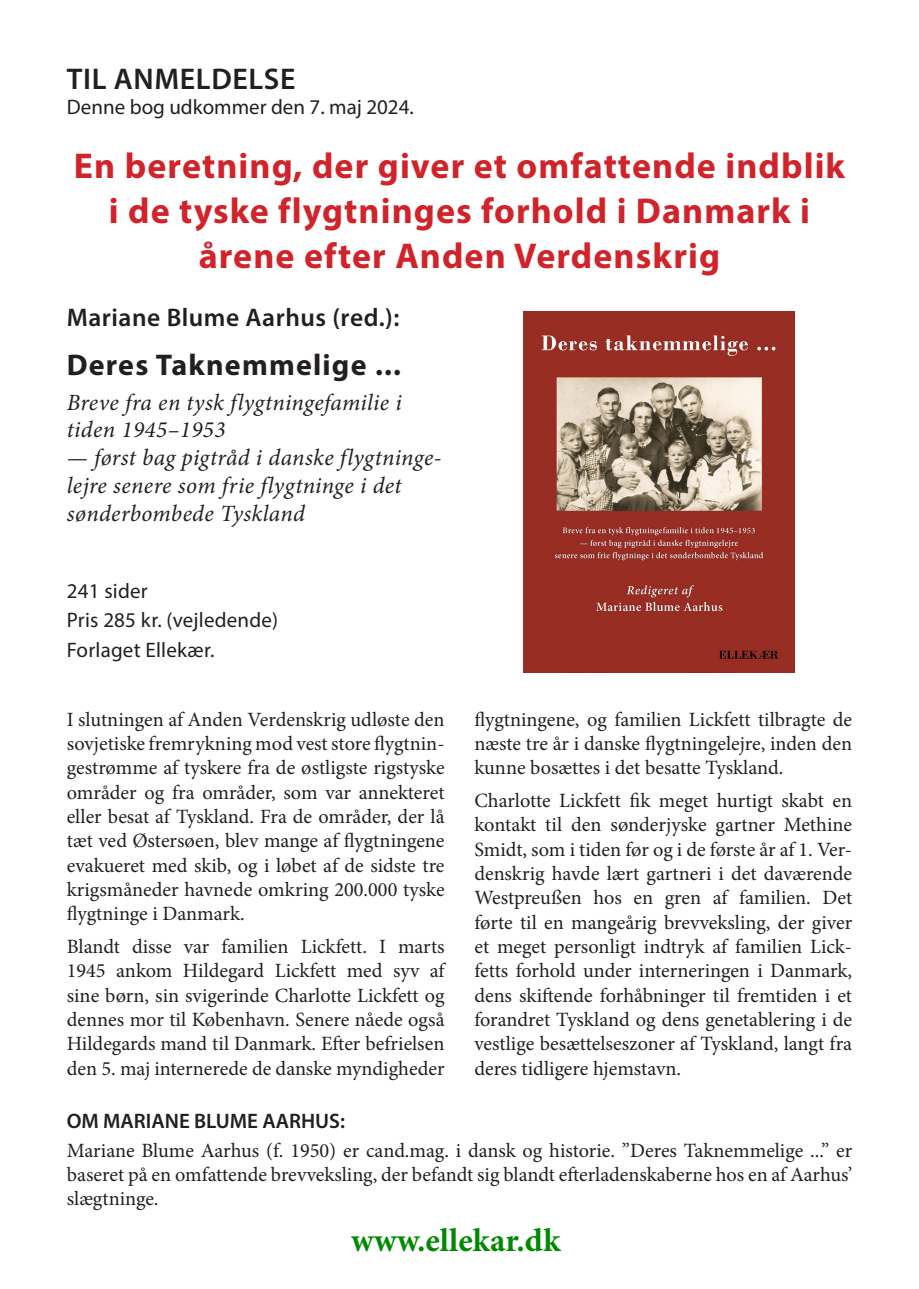
<style>
.page{position:relative;width:919px;height:1289px;background:#fff}
.page>*{position:absolute;margin:0;border:0;box-sizing:border-box;transform-origin:0 0}
.Overskrift_1{font:700 36px/45px "Myriad Pro";letter-spacing:.03em;color:#d1232a;text-align:center}
.Nyhedsbrev_-_tekst_1{font:700 33px "Minion Pro";letter-spacing:.01em;color:#008a00}
.Titel_1{font:700 30px "Myriad Pro";letter-spacing:.04em;color:#231f20}
.Indl_1{font:600 30px "Myriad Pro";letter-spacing:.02em;color:#231f20}
.Forfatter{font:600 25.5px "Myriad Pro";letter-spacing:.02em;color:#231f20}
.Titel_2{font:italic 23.25px/27.9px "Minion Pro";letter-spacing:.015em;color:#231f20}
.Data{font:21px "Myriad Pro";letter-spacing:.01em;color:#231f20}
.Indl_2{font:21px "Myriad Pro";color:#231f20}
.Om_forfatter{font:600 21px "Myriad Pro";color:#231f20}
.Nyhedsbrev_-_tekst_1-2{font:20.25px/24.3px "Minion Pro";color:#231f20;text-align:justify}
</style>
<div class="page">
<img style="left:523px;top:311px;width:271px;height:362px">
<p class="Indl_1" style="left:67px;top:60px;width:230px">TIL ANMELDELSE</p>
<p class="Indl_2" style="left:67px;top:94px;width:348px">Denne bog udkommer den 7. maj 2024.</p>
<p class="Overskrift_1" style="left:74px;top:142px;width:772px">En beretning, der giver et omfattende indblik i de tyske flygtninges forhold i Danmark i årene efter Anden Verdenskrig</p>
<p class="Forfatter" style="left:67px;top:302px;width:334px">Mariane Blume Aarhus (red.):</p>
<p class="Titel_1" style="left:67px;top:345px;width:335px">Deres Taknemmelige ...</p>
<p class="Titel_2" style="left:67px;top:389px;width:336px;line-height:27px">Breve fra en tysk flygtningefamilie i tiden 1945–1953</p>
<p class="Titel_2" style="left:67px;top:444px;width:376px">— først bag pigtråd i danske flygtninge&shy;lejre senere som frie flygtninge i det sønderbombede Tyskland</p>
<p class="Data" style="left:67px;top:577px;width:82px">241 sider</p>
<p class="Data" style="left:67px;top:607px;width:213px">Pris 285 kr. (vejledende)</p>
<p class="Data" style="left:67px;top:637px;width:149px">Forlaget Ellekær.</p>
<p class="Nyhedsbrev_-_tekst_1-2" style="left:67px;top:707px;width:379px">I slutningen af Anden Verdenskrig udløste den sovjetiske fremrykning mod vest store flygtnin&shy;gestrømme af tyskere fra de østligste rigstyske områder og fra områder, som var annekteret eller besat af Tyskland. Fra de områder, der lå tæt ved Østersøen, blev mange af flygtningene evakueret med skib, og i løbet af de sidste tre krigsmåneder havnede omkring 200.000 tyske flygtninge i Danmark.</p>
<p class="Nyhedsbrev_-_tekst_1-2" style="left:67px;top:934px;width:379px">Blandt disse var familien Lickfett. I marts 1945 ankom Hildegard Lickfett med syv af sine børn, sin svigerinde Charlotte Lickfett og dennes mor til København. Senere nåede også Hildegards mand til Danmark. Efter befrielsen den 5. maj internerede de danske myndigheder</p>
<p class="Nyhedsbrev_-_tekst_1-2" style="left:474px;top:707px;width:379px">flygtningene, og familien Lickfett tilbragte de næste tre år i danske flygtningelejre, inden den kunne bosættes i det besatte Tyskland.</p>
<p class="Nyhedsbrev_-_tekst_1-2" style="left:474px;top:788px;width:379px">Charlotte Lickfett fik meget hurtigt skabt en kontakt til den sønderjyske gartner Methine Smidt, som i tiden før og i de første år af 1. Ver&shy;denskrig havde lært gartneri i det daværende Westpreußen hos en gren af familien. Det førte til en mangeårig brevveksling, der giver et meget personligt indtryk af familien Lick&shy;fetts forhold under interneringen i Danmark, dens skiftende forhåbninger til fremtiden i et forandret Tyskland og dens genetablering i de vestlige besættelseszoner af Tyskland, langt fra deres tidligere hjemstavn.</p>
<p class="Om_forfatter" style="left:67px;top:1107px;width:280px">OM MARIANE BLUME AARHUS:</p>
<p class="Nyhedsbrev_-_tekst_1-2" style="left:67px;top:1138px;width:786px">Mariane Blume Aarhus (f. 1950) er cand.mag. i dansk og historie. ”Deres Taknemmelige ...” er baseret på en omfattende brevveksling, der befandt sig blandt efterladenskaberne hos en af Aarhus’ slægtninge.</p>
<p class="Nyhedsbrev_-_tekst_1" style="left:351px;top:1216px;width:210px">www.ellekar.dk</p>
</div>
